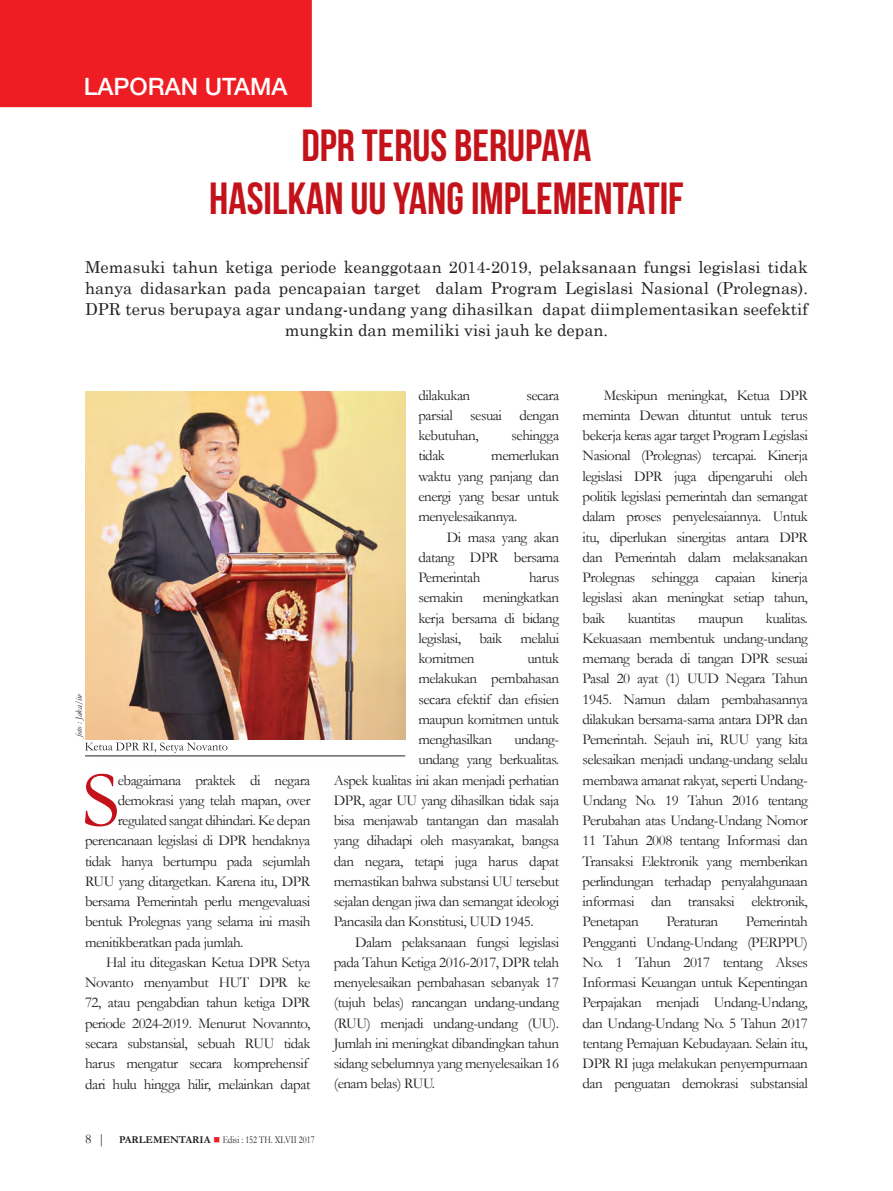
<style>
.page{position:relative;width:893px;height:1191px;background:#fff}
.page>*{position:absolute;margin:0;border:0;box-sizing:border-box;transform-origin:0 0}
.t1{font:79.95px "Garamond";color:#c4121a}
.t2{font:45px/52.5px "Bebas Neue";color:#c4121a;text-align:center}
.t3{font:500 24px "Helvetica Neue LT Std";color:#fff}
.t4{font:16.5px/21px "Century Schoolbook";color:#231f20;text-align:center}
.t5{font:15px/20.2px "Garamond";letter-spacing:-.03em;color:#231f20;text-align:justify}
.t6{font:10.5px "Garamond";color:#231f20;scale:.8 1}
.t7{font:italic 9px "Garamond";color:#231f20}
.s1{font-size:13.5px}
.s2{font-weight:700}
.s3{color:#ee1d23}
</style>
<div class="page">
<div style="left:0;top:0;width:312px;height:107px;background:#ee1d23"></div>
<img style="left:85px;top:391px;width:320px;height:348px">
<hr style="left:85px;top:755px;width:320px;height:1px;background:#231f20">
<svg style="left:85px;top:742px;width:142px;height:11px"></svg>
<h3 class="t3" style="left:84px;top:73px;width:205px">LAPORAN UTAMA</h3>
<h2 class="t2" style="left:209px;top:119px;width:476px">DPR TERUS BERUPAYA<br>HASILKAN UU YANG IMPLEMENTATIF</h2>
<p class="t4" style="left:85px;top:255px;width:724px">Memasuki tahun ketiga periode keanggotaan 2014-2019, pelaksanaan fungsi legislasi tidak hanya didasarkan pada pencapaian target dalam Program Legislasi Nasional (Prolegnas).<br>DPR terus berupaya agar undang-undang yang dihasilkan dapat diimplementasikan seefektif mungkin dan memiliki visi jauh ke depan.</p>
<p class="t7" style="left:73px;top:737px;width:45px;rotate:-90deg">foto : Jaka/iw</p>
<h1 class="t1" style="left:82px;top:746px;width:40px">S</h1>
<p class="t5" style="left:118px;top:769px;width:194px">ebagaimana praktek di negara</p>
<p class="t5" style="left:118px;top:789px;width:194px">demokrasi yang telah mapan, over</p>
<p class="t5" style="left:118px;top:810px;width:194px">regulated sangat dihindari. Ke depan</p>
<p class="t5" style="left:85px;top:830px;width:227px">perencanaan legislasi di DPR hendaknya</p>
<p class="t5" style="left:85px;top:850px;width:227px">tidak hanya bertumpu pada sejumlah</p>
<p class="t5" style="left:85px;top:870px;width:227px">RUU yang ditargetkan. Karena itu, DPR</p>
<p class="t5" style="left:85px;top:891px;width:227px">bersama Pemerintah perlu mengevaluasi</p>
<p class="t5" style="left:85px;top:911px;width:227px">bentuk Prolegnas yang selama ini masih</p>
<p class="t5" style="left:85px;top:931px;width:160px">menitikberatkan pada jumlah.</p>
<p class="t5" style="left:106px;top:951px;width:206px">Hal itu ditegaskan Ketua DPR Setya</p>
<p class="t5" style="left:85px;top:972px;width:227px">Novanto menyambut HUT DPR ke</p>
<p class="t5" style="left:85px;top:992px;width:227px">72, atau pengabdian tahun ketiga DPR</p>
<p class="t5" style="left:85px;top:1012px;width:227px">periode 2024-2019. Menurut Novannto,</p>
<p class="t5" style="left:85px;top:1032px;width:227px">secara substansial, sebuah RUU tidak</p>
<p class="t5" style="left:85px;top:1053px;width:225px">harus mengatur secara komprehensif</p>
<p class="t5" style="left:85px;top:1073px;width:227px">dari hulu hingga hilir, melainkan dapat</p>
<p class="t6" style="left:85px;top:1132px;width:289px"><span class="s1">8 |</span> <span class="s2">PARLEMENTARIA</span> <span class="s3">■</span> Edisi : 152 TH. XLVII 2017</p>
<p class="t5" style="left:418px;top:384px;width:53px">dilakukan</p>
<p class="t5" style="left:418px;top:384px;width:142px;text-indent:108px">secara parsial sesuai dengan kebutuhan,</p>
<p class="t5" style="left:512px;top:425px;width:49px">sehingga</p>
<p class="t5" style="left:418px;top:445px;width:28px">tidak</p>
<p class="t5" style="left:418px;top:445px;width:142px;text-indent:73px">memerlukan waktu yang panjang dan energi yang besar untuk menyelesaikannya.</p>
<p class="t5" style="left:418px;top:526px;width:142px;text-indent:28px">Di masa yang akan datang DPR bersama Pemerintah</p>
<p class="t5" style="left:529px;top:567px;width:32px">harus</p>
<p class="t5" style="left:418px;top:587px;width:142px;text-indent:64px">meningkatkan kerja bersama di bidang legislasi, baik melalui komitmen</p>
<p class="t5" style="left:418px;top:587px;width:46px">semakin</p>
<p class="t5" style="left:418px;top:648px;width:142px;text-indent:109px">untuk melakukan pembahasan secara efektif dan efisien maupun komitmen untuk menghasilkan</p>
<p class="t5" style="left:514px;top:729px;width:46px">undang-</p>
<p class="t5" style="left:418px;top:749px;width:142px">undang yang berkualitas.</p>
<p class="t5" style="left:334px;top:769px;width:227px">Aspek kualitas ini akan menjadi perhatian</p>
<p class="t5" style="left:334px;top:789px;width:227px">DPR, agar UU yang dihasilkan tidak saja</p>
<p class="t5" style="left:334px;top:810px;width:227px">bisa menjawab tantangan dan masalah</p>
<p class="t5" style="left:334px;top:830px;width:227px">yang dihadapi oleh masyarakat, bangsa</p>
<p class="t5" style="left:334px;top:850px;width:227px">dan negara, tetapi juga harus dapat</p>
<p class="t5" style="left:334px;top:870px;width:227px">memastikan bahwa substansi UU tersebut</p>
<p class="t5" style="left:334px;top:891px;width:227px">sejalan dengan jiwa dan semangat ideologi</p>
<p class="t5" style="left:334px;top:911px;width:201px">Pancasila dan Konstitusi, UUD 1945.</p>
<p class="t5" style="left:355px;top:931px;width:206px">Dalam pelaksanaan fungsi legislasi</p>
<p class="t5" style="left:334px;top:951px;width:227px">pada Tahun Ketiga 2016-2017, DPR telah</p>
<p class="t5" style="left:334px;top:972px;width:227px">menyelesaikan pembahasan sebanyak 17</p>
<p class="t5" style="left:334px;top:992px;width:227px">(tujuh belas) rancangan undang-undang</p>
<p class="t5" style="left:334px;top:1012px;width:227px">(RUU) menjadi undang-undang (UU).</p>
<p class="t5" style="left:334px;top:1032px;width:227px">Jumlah ini meningkat dibandingkan tahun</p>
<p class="t5" style="left:334px;top:1053px;width:227px">sidang sebelumnya yang menyelesaikan 16</p>
<p class="t5" style="left:334px;top:1073px;width:103px">(enam belas) RUU.</p>
<p class="t5" style="left:583px;top:384px;width:227px;text-indent:21px">Meskipun meningkat, Ketua DPR meminta Dewan dituntut untuk terus bekerja keras agar target Program Legislasi Nasional (Prolegnas) tercapai. Kinerja legislasi DPR juga dipengaruhi oleh politik legislasi pemerintah dan semangat dalam proses penyelesaiannya. Untuk itu, diperlukan sinergitas antara DPR dan Pemerintah dalam melaksanakan Prolegnas sehingga capaian kinerja legislasi akan meningkat setiap tahun, baik</p>
<p class="t5" style="left:583px;top:607px;width:227px;text-indent:183px">kualitas.<br>Kekuasaan membentuk undang-undang memang berada di tangan DPR sesuai Pasal 20 ayat (1) UUD Negara Tahun 1945. Namun dalam pembahasannya dilakukan bersama-sama antara DPR dan Pemerintah. Sejauh ini, RUU yang kita selesaikan menjadi undang-undang selalu membawa amanat rakyat, seperti Undang-Undang No. 19 Tahun 2016 tentang Perubahan atas Undang-Undang Nomor 11 Tahun 2008 tentang Informasi dan Transaksi Elektronik yang memberikan perlindungan terhadap penyalahgunaan informasi dan transaksi elektronik, Penetapan</p>
<p class="t5" style="left:628px;top:607px;width:50px">kuantitas</p>
<p class="t5" style="left:698px;top:607px;width:47px">maupun</p>
<p class="t5" style="left:583px;top:911px;width:227px;text-indent:163px">Pemerintah Pengganti Undang-Undang (PERPPU)<br>No. 1 Tahun 2017 tentang Akses Informasi Keuangan untuk Kepentingan Perpajakan menjadi Undang-Undang, dan Undang-Undang No. 5 Tahun 2017 tentang Pemajuan Kebudayaan. Selain itu, DPR RI juga melakukan penyempurnaan dan penguatan demokrasi substansial</p>
<p class="t5" style="left:666px;top:911px;width:53px">Peraturan</p>
</div>
